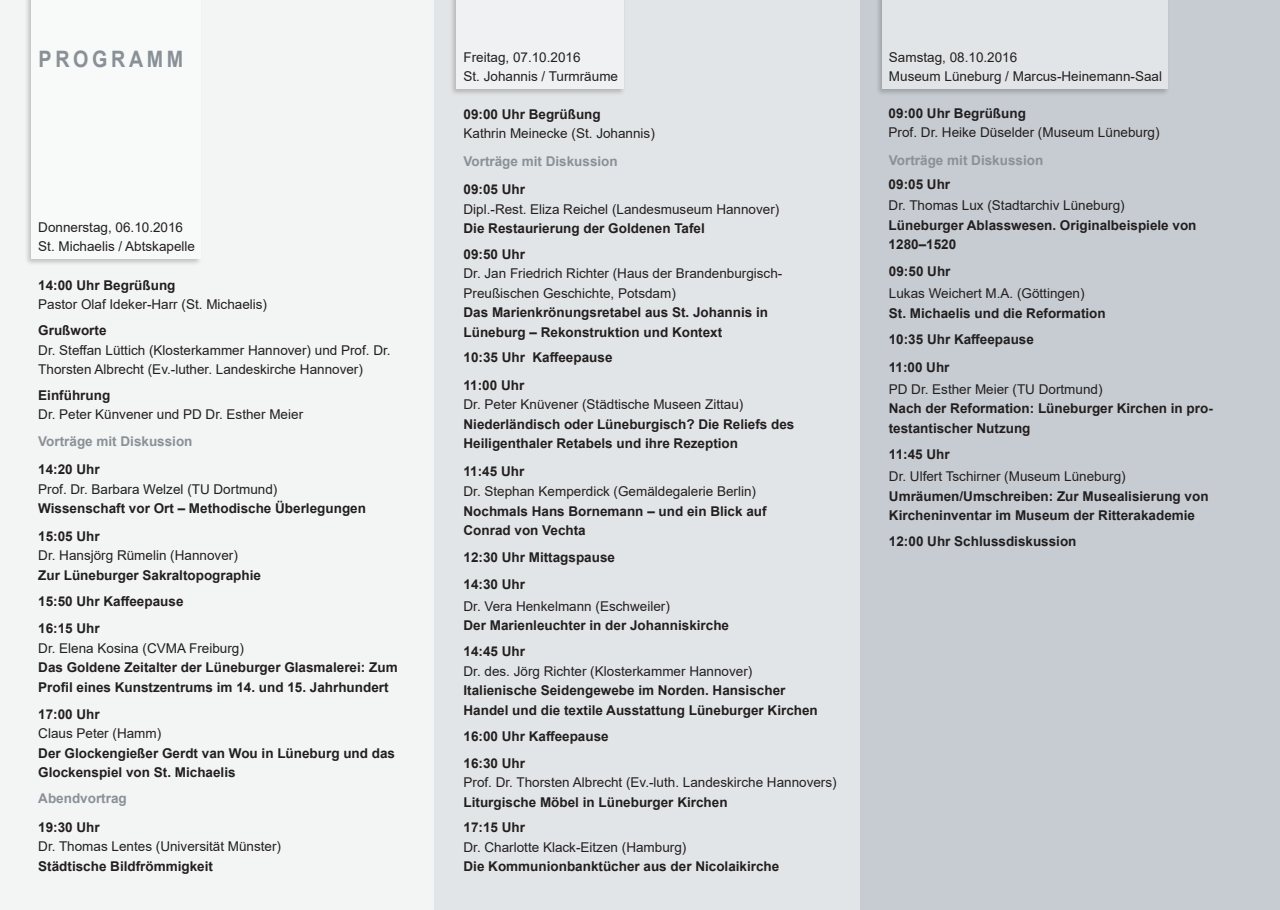
<style>
.page{position:relative;width:1280px;height:910px;background:#c6ccd1}
.page>*{position:absolute;margin:0;border:0;box-sizing:border-box;transform-origin:0 0}
.t1{font:700 22.65px "Arial";letter-spacing:.185em;color:#899197;scale:.87 1}
.t2{font:700 13.5px/19.5px "Arial";color:#231f20}
.HTML_Preformatted{font:13.5px/19.5px "Arial";color:#231f20}
.t3{font:700 13.5px "Arial";color:#899197}
.s1{font-weight:400}
.s2{font-weight:700}
</style>
<div class="page">
<div style="left:0;top:0;width:859px;height:910px;background:#e2e5e7"></div>
<div style="left:0;top:0;width:434px;height:910px;background:#f3f4f4"></div>
<div style="left:449px;top:0;width:177px;height:96px;background:#231f20;opacity:.48"></div>
<div style="left:456px;top:0;width:168px;height:88px;background:#f0f1f2"></div>
<div style="left:875px;top:0;width:295px;height:96px;background:#231f20;opacity:.48"></div>
<div style="left:882px;top:0;width:286px;height:89px;background:#e2e5e7"></div>
<div style="left:24px;top:0;width:178px;height:266px;background:#231f20;opacity:.48"></div>
<div style="left:32px;top:0;width:169px;height:258px;background:#f8f9f9"></div>
<p class="t1" style="left:39px;top:43px;width:168px">PROGRAMM</p>
<p class="HTML_Preformatted" style="left:38px;top:217px;width:146px">Donnerstag, 06.10.2016</p>
<p class="HTML_Preformatted" style="left:38px;top:237px;width:158px">St. Michaelis / Abtskapelle</p>
<p class="t2" style="left:38px;top:275px;width:139px">14:00 Uhr Begrüßung</p>
<p class="HTML_Preformatted" style="left:38px;top:295px;width:230px">Pastor Olaf Ideker-Harr (St. Michaelis)</p>
<p class="t2" style="left:38px;top:321px;width:70px">Grußworte</p>
<p class="HTML_Preformatted" style="left:38px;top:340px;width:354px">Dr. Steffan Lüttich (Klosterkammer Hannover) und Prof. Dr.<br>Thorsten Albrecht (Ev.-luther. Landeskirche Hannover)</p>
<p class="t2" style="left:38px;top:386px;width:73px">Einführung</p>
<p class="HTML_Preformatted" style="left:38px;top:405px;width:266px">Dr. Peter Künvener und PD Dr. Esther Meier</p>
<p class="t3" style="left:38px;top:431px;width:156px">Vorträge mit Diskussion</p>
<p class="t2" style="left:38px;top:460px;width:63px">14:20 Uhr</p>
<p class="HTML_Preformatted" style="left:38px;top:479px;width:241px">Prof. Dr. Barbara Welzel (TU Dortmund)</p>
<p class="t2" style="left:38px;top:499px;width:329px">Wissenschaft vor Ort – Methodische Überlegungen</p>
<p class="t2" style="left:38px;top:527px;width:63px">15:05 Uhr</p>
<p class="HTML_Preformatted" style="left:38px;top:546px;width:201px">Dr. Hansjörg Rümelin (Hannover)</p>
<p class="t2" style="left:38px;top:566px;width:224px">Zur Lüneburger Sakraltopographie</p>
<p class="t2" style="left:38px;top:591px;width:147px">15:50 Uhr Kaffeepause</p>
<p class="t2" style="left:38px;top:619px;width:63px">16:15 Uhr</p>
<p class="HTML_Preformatted" style="left:38px;top:638px;width:207px">Dr. Elena Kosina (CVMA Freiburg)</p>
<p class="t2" style="left:38px;top:658px;width:361px">Das Goldene Zeitalter der Lüneburger Glasmalerei: Zum<br>Profil eines Kunstzentrums im 14. und 15. Jahrhundert</p>
<p class="t2" style="left:38px;top:704px;width:63px">17:00 Uhr</p>
<p class="HTML_Preformatted" style="left:38px;top:724px;width:125px">Claus Peter (Hamm)</p>
<p class="t2" style="left:38px;top:743px;width:358px">Der Glockengießer Gerdt van Wou in Lüneburg und das<br>Glockenspiel von St. Michaelis</p>
<p class="t3" style="left:38px;top:789px;width:90px">Abendvortrag</p>
<p class="t2" style="left:38px;top:818px;width:63px">19:30 Uhr</p>
<p class="HTML_Preformatted" style="left:38px;top:837px;width:244px">Dr. Thomas Lentes (Universität Münster)</p>
<p class="t2" style="left:38px;top:857px;width:176px">Städtische Bildfrömmigkeit</p>
<p class="HTML_Preformatted" style="left:463px;top:47px;width:119px">Freitag, 07.10.2016</p>
<p class="HTML_Preformatted" style="left:463px;top:67px;width:156px">St. Johannis / Turmräume</p>
<p class="t2" style="left:463px;top:105px;width:139px">09:00 Uhr Begrüßung</p>
<p class="HTML_Preformatted" style="left:463px;top:124px;width:193px">Kathrin Meinecke (St. Johannis)</p>
<p class="HTML_Preformatted" style="left:889px;top:47px;width:130px">Samstag, 08.10.2016</p>
<p class="HTML_Preformatted" style="left:889px;top:67px;width:275px">Museum Lüneburg / Marcus-Heinemann-Saal</p>
<p class="t2" style="left:889px;top:103px;width:139px">09:00 Uhr Begrüßung</p>
<p class="HTML_Preformatted" style="left:889px;top:123px;width:272px">Prof. Dr. Heike Düselder (Museum Lüneburg)</p>
<p class="t3" style="left:463px;top:152px;width:156px">Vorträge mit Diskussion</p>
<p class="t3" style="left:889px;top:151px;width:156px">Vorträge mit Diskussion</p>
<p class="t2" style="left:463px;top:180px;width:63px">09:05 Uhr</p>
<p class="HTML_Preformatted" style="left:463px;top:199px;width:317px">Dipl.-Rest. Eliza Reichel (Landesmuseum Hannover)</p>
<p class="t2" style="left:463px;top:219px;width:243px">Die Restaurierung der Goldenen Tafel</p>
<p class="t2" style="left:463px;top:244px;width:63px">09:50 Uhr</p>
<p class="HTML_Preformatted" style="left:463px;top:264px;width:320px">Dr. Jan Friedrich Richter (Haus der Brandenburgisch-<br>Preußischen Geschichte, Potsdam)</p>
<p class="t2" style="left:463px;top:303px;width:306px">Das Marienkrönungsretabel aus St. Johannis in<br>Lüneburg – Rekonstruktion und Kontext</p>
<p class="t2" style="left:463px;top:348px;width:150px">10:35 Uhr Kaffeepause</p>
<p class="t2" style="left:463px;top:375px;width:62px">11:00 Uhr</p>
<p class="HTML_Preformatted" style="left:463px;top:394px;width:281px">Dr. Peter Knüvener (Städtische Museen Zittau)</p>
<p class="t2" style="left:463px;top:414px;width:332px">Niederländisch oder Lüneburgisch? Die Reliefs des</p>
<p class="t2" style="left:463px;top:434px;width:276px">Heiligenthaler Retabels und ihre Rezeption</p>
<p class="t2" style="left:463px;top:462px;width:62px">11:45 Uhr</p>
<p class="t2" style="left:463px;top:482px;width:305px"><span class="s1">Dr. Stephan Kemperdick (Gemäldegalerie Berlin)<br></span>Nochmals Hans Bornemann – und ein Blick auf<br>Conrad von Vechta</p>
<p class="t2" style="left:463px;top:547px;width:153px">12:30 Uhr Mittagspause</p>
<p class="t2" style="left:463px;top:575px;width:63px">14:30 Uhr</p>
<p class="HTML_Preformatted" style="left:463px;top:596px;width:208px">Dr. Vera Henkelmann (Eschweiler)</p>
<p class="t2" style="left:463px;top:616px;width:267px">Der Marienleuchter in der Johanniskirche</p>
<p class="t2" style="left:463px;top:642px;width:63px">14:45 Uhr</p>
<p class="t2" style="left:463px;top:661px;width:356px"><span class="s1">Dr. des. Jörg Richter (Klosterkammer Hannover)<br></span>Italienische Seidengewebe im Norden. Hansischer<br>Handel und die textile Ausstattung Lüneburger Kirchen</p>
<p class="t2" style="left:463px;top:726px;width:147px">16:00 Uhr Kaffeepause</p>
<p class="t2" style="left:463px;top:754px;width:63px">16:30 Uhr</p>
<p class="HTML_Preformatted" style="left:463px;top:773px;width:375px">Prof. Dr. Thorsten Albrecht (Ev.-luth. Landeskirche Hannovers)<br><span class="s2">Liturgische Möbel in Lüneburger Kirchen</span></p>
<p class="t2" style="left:463px;top:818px;width:63px">17:15 Uhr</p>
<p class="t2" style="left:463px;top:837px;width:317px"><span class="s1">Dr. Charlotte Klack-Eitzen (Hamburg)<br></span>Die Kommunionbanktücher aus der Nicolaikirche</p>
<p class="t2" style="left:889px;top:174px;width:63px">09:05 Uhr</p>
<p class="HTML_Preformatted" style="left:889px;top:196px;width:238px">Dr. Thomas Lux (Stadtarchiv Lüneburg)</p>
<p class="t2" style="left:889px;top:216px;width:309px">Lüneburger Ablasswesen. Originalbeispiele von</p>
<p class="t2" style="left:889px;top:235px;width:69px">1280–1520</p>
<p class="t2" style="left:889px;top:262px;width:63px">09:50 Uhr</p>
<p class="HTML_Preformatted" style="left:889px;top:284px;width:197px">Lukas Weichert M.A. (Göttingen)</p>
<p class="t2" style="left:889px;top:303px;width:218px">St. Michaelis und die Reformation</p>
<p class="t2" style="left:889px;top:329px;width:147px">10:35 Uhr Kaffeepause</p>
<p class="t2" style="left:889px;top:358px;width:62px">11:00 Uhr</p>
<p class="HTML_Preformatted" style="left:889px;top:379px;width:215px">PD Dr. Esther Meier (TU Dortmund)</p>
<p class="t2" style="left:889px;top:399px;width:326px">Nach der Reformation: Lüneburger Kirchen in pro&shy;testantischer Nutzung</p>
<p class="t2" style="left:889px;top:445px;width:62px">11:45 Uhr</p>
<p class="HTML_Preformatted" style="left:889px;top:466px;width:238px">Dr. Ulfert Tschirner (Museum Lüneburg)</p>
<p class="t2" style="left:889px;top:486px;width:321px">Umräumen/Umschreiben: Zur Musealisierung von</p>
<p class="t2" style="left:889px;top:506px;width:308px">Kircheninventar im Museum der Ritterakademie</p>
<p class="t2" style="left:889px;top:532px;width:189px">12:00 Uhr Schlussdiskussion</p>
</div>
